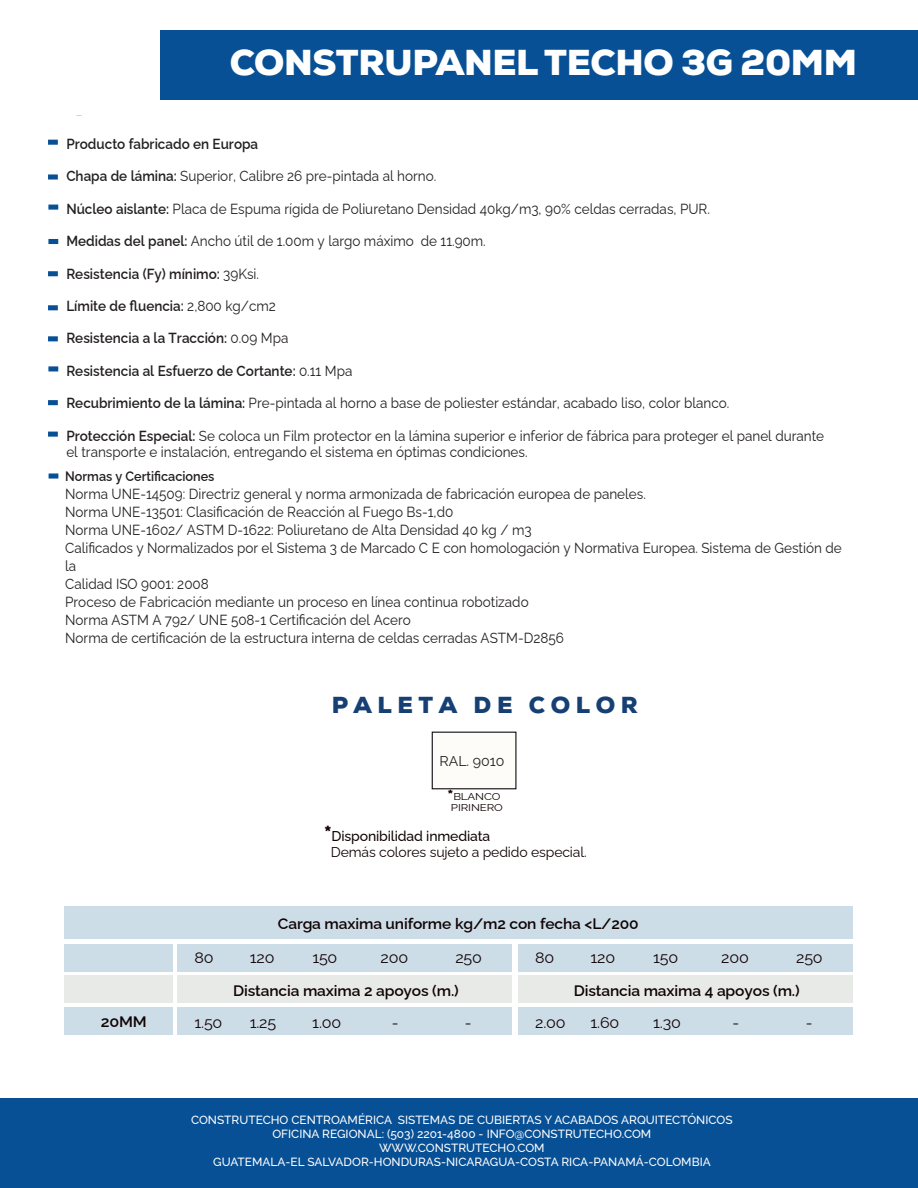
<style>
.page{position:relative;width:918px;height:1188px;background:#fff}
.page>*{position:absolute;margin:0;border:0;box-sizing:border-box;transform-origin:0 0}
.t1{font:900 36px "Nexa";letter-spacing:-.01em;color:#fff}
.t2{font:900 23.1px "Nexa";letter-spacing:.24em;color:#163f73}
.t3{font:600 15.15px "Raleway";letter-spacing:-.01em;color:#110304}
.t4{font:15.15px "Raleway";letter-spacing:-.01em;color:#110304;scale:1.06 1}
.t5{font:600 15.15px "Raleway";letter-spacing:-.01em;color:#110304;scale:1.06 1}
.t6{font:14.55px/18px "Raleway";color:#231f20;scale:.93 1}
.t7{font:600 14.55px "Raleway";color:#231f20;scale:.93 1}
.t8{font:14.25px/15.9px "Raleway";letter-spacing:-.01em;color:#110304}
.t9{font:14.25px "Raleway";color:#231f20}
.t10{font:600 13.65px "Raleway";color:#231f20;scale:.93 1}
.t11{font:500 11.85px/14.1px "Raleway";color:#fff;text-align:center}
.t12{font:9.9px/10.5px "Raleway";letter-spacing:-.01em;color:#110304;text-align:center;scale:1.16 1}
.s1{font-weight:600}
.s2{font-weight:400}
.s3{font-weight:900;font-size:14.25px}
.s4{font-weight:900;font-size:21.3px}
.s5{font-weight:500}
</style>
<div class="page">
<div style="left:161px;top:30px;width:757px;height:70px;background:#085095"></div>
<div style="left:432px;top:732px;width:84px;height:57px;background:#fefcf9;border:1px solid #0b090d"></div>
<div style="left:48px;top:140px;width:10px;height:5px;background:#085095"></div>
<div style="left:48px;top:174px;width:10px;height:6px;background:#085095"></div>
<div style="left:48px;top:205px;width:10px;height:5px;background:#085095"></div>
<div style="left:48px;top:239px;width:10px;height:5px;background:#085095"></div>
<div style="left:48px;top:271px;width:10px;height:5px;background:#085095"></div>
<div style="left:48px;top:336px;width:10px;height:5px;background:#085095"></div>
<div style="left:48px;top:366px;width:10px;height:5px;background:#085095"></div>
<div style="left:48px;top:400px;width:10px;height:5px;background:#085095"></div>
<div style="left:48px;top:432px;width:10px;height:5px;background:#085095"></div>
<div style="left:48px;top:305px;width:10px;height:5px;background:#085095"></div>
<div style="left:49px;top:473px;width:9px;height:6px;background:#085095"></div>
<div style="left:0;top:1099px;width:918px;height:89px;background:#085095"></div>
<div style="left:64px;top:906px;width:788px;height:33px;background:#cddde7"></div>
<div style="left:64px;top:944px;width:109px;height:27px;background:#cddde7"></div>
<div style="left:177px;top:944px;width:335px;height:27px;background:#cddde7"></div>
<div style="left:64px;top:976px;width:109px;height:27px;background:#e8eae8"></div>
<div style="left:177px;top:976px;width:335px;height:27px;background:#e8eae8"></div>
<div style="left:64px;top:1008px;width:109px;height:27px;background:#cddde7"></div>
<div style="left:177px;top:1008px;width:335px;height:27px;background:#cddde7"></div>
<div style="left:518px;top:944px;width:334px;height:27px;background:#cddde7"></div>
<div style="left:518px;top:976px;width:334px;height:27px;background:#e8eae8"></div>
<div style="left:518px;top:1008px;width:334px;height:27px;background:#cddde7"></div>
<h1 class="t1" style="left:230px;top:39px;width:629px">CONSTRUPANEL TECHO 3G 20MM</h1>
<p class="t7" style="left:66px;top:132px;width:208px">Producto fabricado en Europa</p>
<p class="t6" style="left:66px;top:166px;width:399px"><span class="s1">Chapa de lámina:</span> Superior, Calibre 26 pre-pintada al horno.</p>
<p class="t6" style="left:66px;top:198px;width:694px"><span class="s1">Núcleo aislante:</span> Placa de Espuma rígida de Poliuretano Densidad 40kg/m3, 90% celdas cerradas, PUR.</p>
<p class="t6" style="left:66px;top:230px;width:453px"><span class="s1">Medidas del panel:</span> Ancho útil de 1.00m y largo máximo de 11.90m.</p>
<p class="t7" style="left:66px;top:262px;width:209px">Resistencia (Fy) mínimo: <span class="s2">39Ksi.</span></p>
<p class="t7" style="left:66px;top:294px;width:227px">Límite de fluencia: <span class="s2">2,800 kg/cm2</span></p>
<p class="t7" style="left:66px;top:327px;width:240px">Resistencia a la Tracción: <span class="s2">0.09 Mpa</span></p>
<p class="t7" style="left:66px;top:359px;width:309px">Resistencia al Esfuerzo de Cortante: <span class="s2">0.11 Mpa</span></p>
<p class="t6" style="left:66px;top:392px;width:714px"><span class="s1">Recubrimiento de la lámina:</span> Pre-pintada al horno a base de poliester estándar, acabado liso, color blanco.</p>
<p class="t6" style="left:66px;top:426px;width:816px;line-height:16.2px"><span class="s1">Protección Especial:</span> Se coloca un Film protector en la lámina superior e inferior de fábrica para proteger el panel durante el transporte e instalación, entregando el sistema en óptimas condiciones.</p>
<p class="t10" style="left:65px;top:465px;width:162px">Normas y Certificaciones</p>
<p class="t6" style="left:65px;top:483px;width:836px">Norma UNE-14509: Directriz general y norma armonizada de fabricación europea de paneles.<br>Norma UNE-13501: Clasificación de Reacción al Fuego Bs-1,d0<br>Norma UNE-1602/ ASTM D-1622: Poliuretano de Alta Densidad 40 kg / m3<br>Calificados y Normalizados por el Sistema 3 de Marcado C E con homologación y Normativa Europea. Sistema de Gestión de la<br>Calidad ISO 9001: 2008<br>Proceso de Fabricación mediante un proceso en línea continua robotizado<br>Norma ASTM A 792/ UNE 508-1 Certificación del Acero<br>Norma de certificación de la estructura interna de celdas cerradas ASTM-D2856</p>
<h2 class="t2" style="left:332px;top:691px;width:308px">PALETA DE COLOR</h2>
<p class="t9" style="left:440px;top:749px;width:67px">RAL. 9010</p>
<p class="t12" style="left:448px;top:790px;width:49px"><span class="s3">*</span>BLANCO<br>PIRINERO</p>
<p class="t8" style="left:331px;top:827px;width:257px;text-indent:-7px"><span class="s4">*</span><span class="s5">Disponibilidad inmediata<br></span>Demás colores sujeto a pedido especial.</p>
<p class="t3" style="left:278px;top:911px;width:362px">Carga maxima uniforme kg/m2 con fecha &lt;L/200</p>
<p class="t5" style="left:101px;top:1010px;width:45px">20MM</p>
<p class="t4" style="left:194px;top:945px;width:20px">80</p>
<p class="t4" style="left:250px;top:945px;width:25px">120</p>
<p class="t4" style="left:312px;top:945px;width:25px">150</p>
<p class="t4" style="left:380px;top:945px;width:28px">200</p>
<p class="t4" style="left:455px;top:945px;width:27px">250</p>
<p class="t4" style="left:535px;top:945px;width:20px">80</p>
<p class="t4" style="left:591px;top:945px;width:25px">120</p>
<p class="t4" style="left:653px;top:945px;width:25px">150</p>
<p class="t4" style="left:721px;top:945px;width:28px">200</p>
<p class="t4" style="left:796px;top:945px;width:27px">250</p>
<p class="t3" style="left:233px;top:978px;width:227px">Distancia maxima 2 apoyos (m.)</p>
<p class="t3" style="left:574px;top:978px;width:227px">Distancia maxima 4 apoyos (m.)</p>
<p class="t4" style="left:194px;top:1010px;width:28px">1.50</p>
<p class="t4" style="left:250px;top:1010px;width:27px">1.25</p>
<p class="t4" style="left:312px;top:1010px;width:29px">1.00</p>
<p class="t4" style="left:392px;top:1010px;width:8px">-</p>
<p class="t4" style="left:465px;top:1010px;width:8px">-</p>
<p class="t4" style="left:535px;top:1010px;width:30px">2.00</p>
<p class="t4" style="left:591px;top:1010px;width:29px">1.60</p>
<p class="t4" style="left:653px;top:1010px;width:28px">1.30</p>
<p class="t4" style="left:733px;top:1010px;width:8px">-</p>
<p class="t4" style="left:806px;top:1010px;width:8px">-</p>
<p class="t11" style="left:191px;top:1111px;width:543px">CONSTRUTECHO CENTROAMÉRICA SISTEMAS DE CUBIERTAS Y ACABADOS ARQUITECTÓNICOS OFICINA REGIONAL: (503) 2201-4800 - INFO@CONSTRUTECHO.COM WWW.CONSTRUTECHO.COM<br>GUATEMALA-EL SALVADOR-HONDURAS-NICARAGUA-COSTA RICA-PANAMÁ-COLOMBIA</p>
</div>
